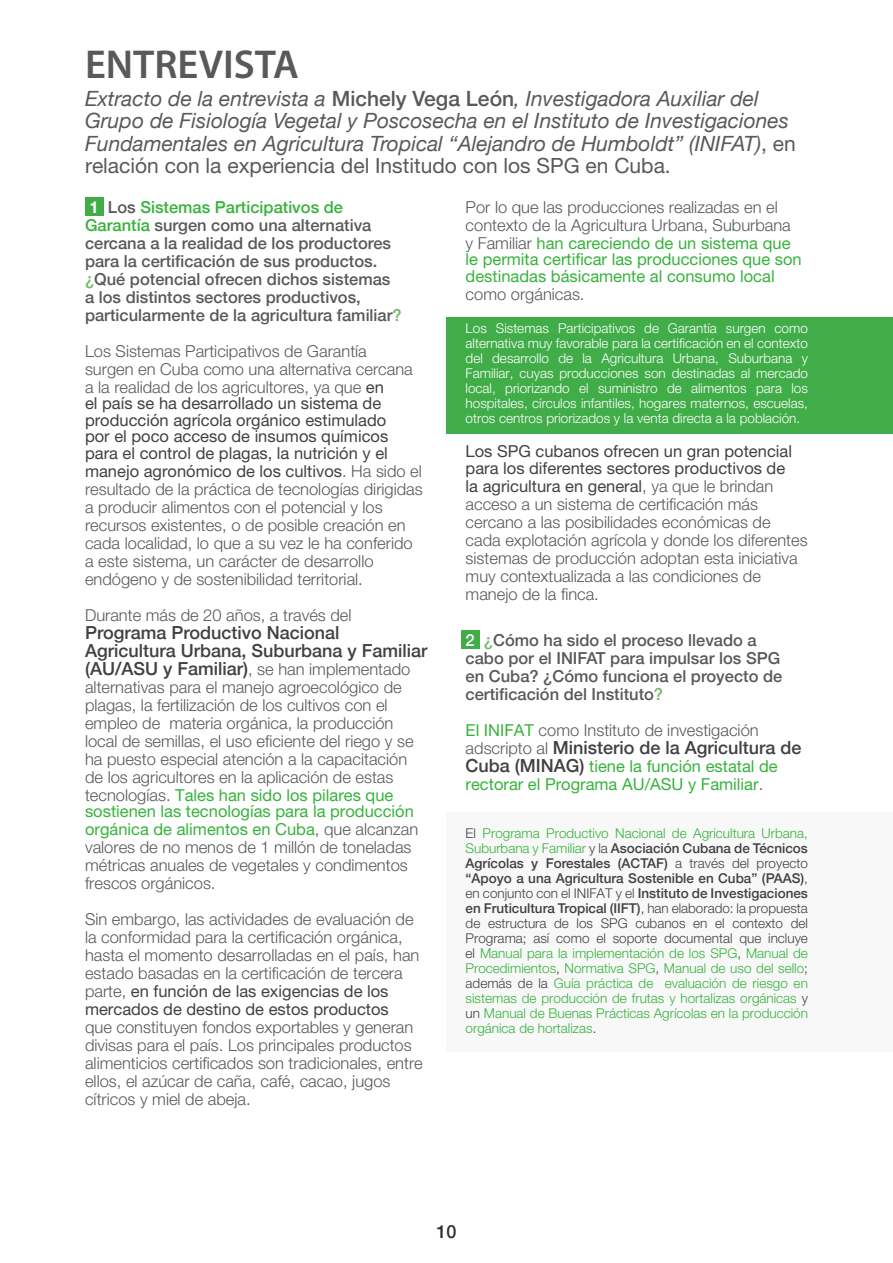
<style>
.page{position:relative;width:893px;height:1263px;background:#fff}
.page>*{position:absolute;margin:0;border:0;box-sizing:border-box;transform-origin:0 0}
.t1{font:600 40.5px "Myriad Pro";color:#58595b}
.t2{font:italic 21px/22.5px "Helvetica Neue";color:#58595b}
.t3{font:500 18px/18px "Helvetica Neue";color:#414042}
.t4{font:500 18px "Helvetica Neue";color:#352e2a}
.t5{font:300 16.5px/18px "Helvetica Neue";color:#58595b}
.t6{font:500 16.5px/18px "Helvetica Neue";color:#58595b}
.t7{font:16.5px/16.5px "Helvetica Neue";color:#414042}
.t8{font:16.5px/16.5px "Helvetica Neue";color:#36b33b}
.t9{font:300 13.5px/15px "Helvetica Neue";color:#36b33b;text-align:justify}
.t10{font:300 13.5px/15px "Helvetica Neue";color:#fff;text-align:justify}
.s1{font-weight:500;font-style:normal}
.s2{font-style:normal}
.s3{font-weight:700;color:#fff}
.s4{color:#36b33b}
.s5{color:#70b965}
.s6{font-weight:400;color:#414042}
.s7{font-weight:500;font-size:18px;color:#414042}
.s8{font-weight:400;color:#36b33b}
.s9{color:#fff}
.s10{font-weight:300;font-size:16.5px;color:#58595b}
.s11{font-weight:300;color:#58595b}
.s12{color:#414042}
.s13{font-weight:500;color:#414042}
</style>
<div class="page">
<div style="left:461px;top:630px;width:19px;height:18px;background:#41ad49"></div>
<div style="left:446px;top:812px;width:447px;height:239px;background:#f8f8f9"></div>
<div style="left:446px;top:317px;width:447px;height:116px;background:#41ad49"></div>
<div style="left:86px;top:198px;width:18px;height:18px;background:#41ad49"></div>
<h1 class="t1" style="left:85px;top:39px;width:215px">ENTREVISTA</h1>
<p class="t2" style="left:85px;top:88px;width:712px">Extracto de la entrevista a <span class="s1">Michely Vega León</span>, Investigadora Auxiliar del Grupo de Fisiología Vegetal y Poscosecha en el Instituto de Investigaciones Fundamentales en Agricultura Tropical “Alejandro de Humboldt” (INIFAT)<span class="s2">, en relación con la experiencia del Institudo con los SPG en Cuba.</span></p>
<p class="t6" style="left:85px;top:196px;width:318px"><span class="s3">1</span> Los <span class="s4">Sistemas Participativos de Garantía</span> surgen como una alternativa cercana a la realidad de los productores para la certificación de sus productos. <span class="s5">¿</span>Qué potencial ofrecen dichos sistemas a los distintos sectores productivos, particularmente de la agricultura familiar<span class="s5">?</span></p>
<p class="t5" style="left:85px;top:341px;width:329px">Los Sistemas Participativos de Garantía surgen en Cuba como una alternativa cercana a la realidad de los agricultores, ya que <span class="s6">en</span></p>
<p class="t7" style="left:85px;top:395px;width:305px">el país se ha desarrollado un sistema de producción agrícola orgánico estimulado por el poco acceso de insumos químicos para el control de plagas, la nutrición y el</p>
<p class="t5" style="left:85px;top:461px;width:339px"><span class="s6">manejo agronómico de los cultivos</span>. Ha sido el resultado de la práctica de tecnologías dirigidas a producir alimentos con el potencial y los recursos existentes, o de posible creación en cada localidad, lo que a su vez le ha conferido a este sistema, un carácter de desarrollo endógeno y de sostenibilidad territorial.</p>
<p class="t5" style="left:85px;top:605px;width:268px">Durante más de 20 años, a través del</p>
<p class="t3" style="left:85px;top:622px;width:344px">Programa Productivo Nacional<br>Agricultura Urbana, Suburbana y Familiar</p>
<p class="t5" style="left:85px;top:659px;width:330px"><span class="s7">(AU/ASU y Familiar)</span>, se han implementado alternativas para el manejo agroecológico de plagas, la fertilización de los cultivos con el empleo de materia orgánica, la producción local de semillas, el uso eficiente del riego y se ha puesto especial atención a la capacitación de los agricultores en la aplicación de estas tecnologías. <span class="s8">Tales han sido los pilares que</span></p>
<p class="t5" style="left:85px;top:802px;width:335px"><span class="s8">sostienen las tecnologías para la producción orgánica de alimentos en Cuba</span>, que alcanzan valores de no menos de 1 millón de toneladas métricas anuales de vegetales y condimentos frescos orgánicos.</p>
<p class="t5" style="left:85px;top:910px;width:336px">Sin embargo, las actividades de evaluación de la conformidad para la certificación orgánica, hasta el momento desarrolladas en el país, han estado basadas en la certificación de tercera parte, <span class="s6">en función de las exigencias de los mercados de destino de estos productos</span></p>
<p class="t5" style="left:85px;top:1018px;width:339px">que constituyen fondos exportables y generan divisas para el país. Los principales productos alimenticios certificados son tradicionales, entre ellos, el azúcar de caña, café, cacao, jugos cítricos y miel de abeja.</p>
<p class="t5" style="left:466px;top:197px;width:327px">Por lo que las producciones realizadas en el contexto de la Agricultura Urbana, Suburbana y Familiar <span class="s8">han careciendo de un sistema que</span></p>
<p class="t8" style="left:466px;top:251px;width:338px">le permita certificar las producciones que son destinadas básicamente al consumo local</p>
<p class="t5" style="left:466px;top:284px;width:120px">como orgánicas.</p>
<p class="t10" style="left:466px;top:320px;width:344px">Los Sistemas Participativos de Garantía surgen como alternativa muy favorable para la certificación en el contexto del desarrollo de la Agricultura Urbana, Suburbana y Familiar, cuyas producciones son destinadas al mercado local, priorizando el suministro de alimentos para los hospitales, círculos infantiles, hogares maternos, escuelas, otros centros priorizados y la venta directa a la población.</p>
<p class="t7" style="left:466px;top:443px;width:328px">Los SPG cubanos ofrecen un gran potencial para los diferentes sectores productivos de</p>
<p class="t5" style="left:466px;top:476px;width:344px"><span class="s6">la agricultura en general</span>, ya que le brindan acceso a un sistema de certificación más cercano a las posibilidades económicas de cada explotación agrícola y donde los diferentes sistemas de producción adoptan esta iniciativa muy contextualizada a las condiciones de manejo de la finca.</p>
<p class="t6" style="left:466px;top:630px;width:318px"><span class="s9">2</span> <span class="s5">¿</span>Cómo ha sido el proceso llevado a cabo por el INIFAT para impulsar los SPG en Cuba? ¿Cómo funciona el proyecto de certificación del Instituto<span class="s5">?</span></p>
<p class="t5" style="left:466px;top:721px;width:295px"><span class="s8">El INIFAT</span> como Instituto de investigación</p>
<p class="t3" style="left:466px;top:737px;width:337px"><span class="s10">adscripto al</span> Ministerio de la Agricultura de</p>
<p class="t8" style="left:466px;top:757px;width:314px;line-height:18px"><span class="s7">Cuba (MINAG)</span> tiene la función estatal de rectorar el Programa AU/ASU y Familiar<span class="s11">.</span></p>
<p class="t9" style="left:466px;top:825px;width:344px"><span class="s12">El</span> Programa Productivo Nacional de Agricultura Urbana, Suburbana y Familiar <span class="s12">y la</span> <span class="s13">Asociación Cubana de Técnicos Agrícolas y Forestales (ACTAF)</span> <span class="s12">a través del proyecto </span><span class="s13">“Apoyo a una Agricultura Sostenible en Cuba” (PAAS)</span><span class="s12">, en conjunto con el INIFAT y el</span> <span class="s13">Instituto de Investigaciones en Fruticultura Tropical (IIFT)</span><span class="s12">, han elaborado: la propuesta de estructura de los SPG cubanos en el contexto del Programa; así como el soporte documental que incluye el</span> Manual para la implementación de los SPG<span class="s12">,</span> Manual de Procedimientos<span class="s12">,</span> Normativa SPG<span class="s12">,</span> Manual de uso del sello<span class="s12">; además de la</span> Guía práctica de evaluación de riesgo en sistemas de producción de frutas y hortalizas orgánicas <span class="s12">y un</span> Manual de Buenas Prácticas Agrícolas en la producción orgánica de hortalizas<span class="s12">.</span></p>
<p class="t4" style="left:436px;top:1217px;width:22px">10</p>
</div>
